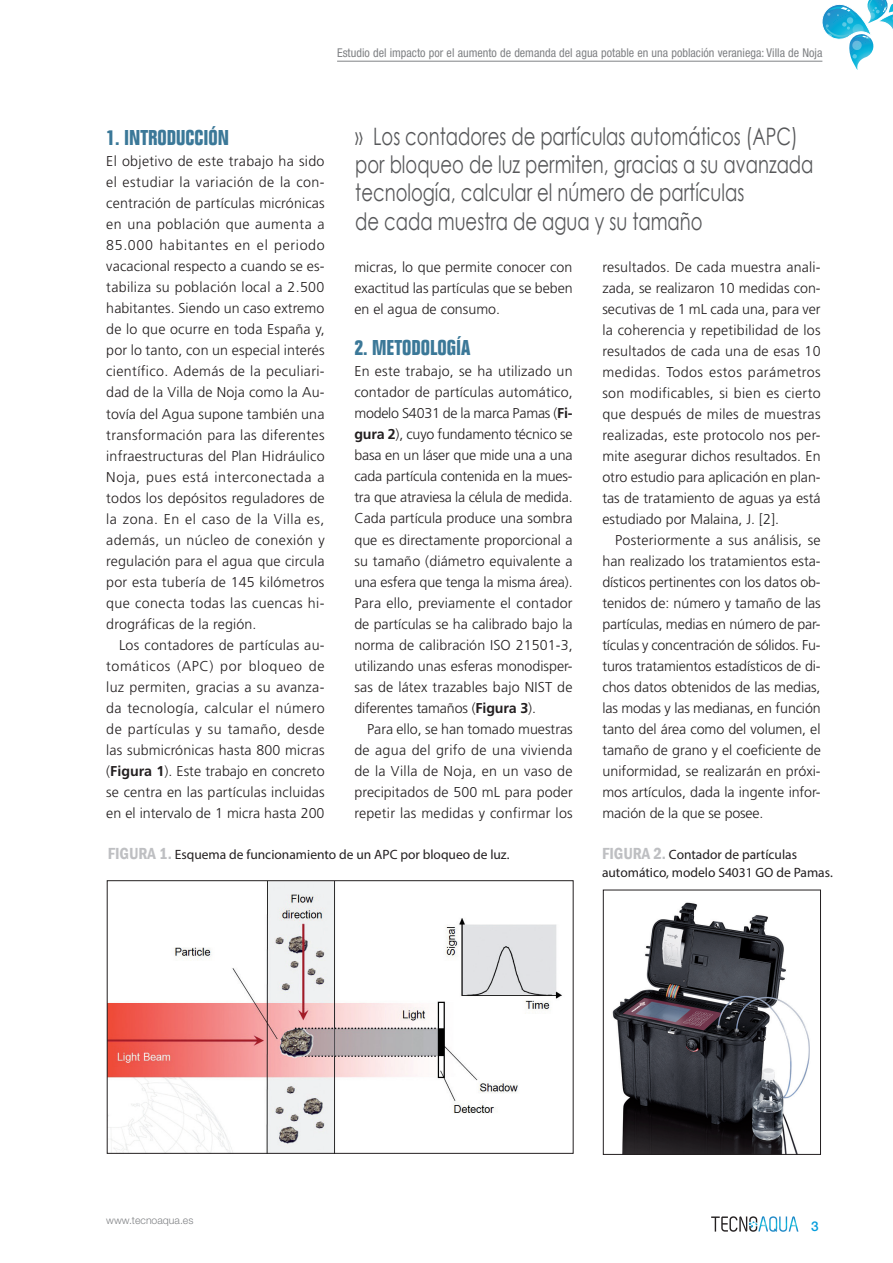
<style>
.page{position:relative;width:893px;height:1263px;background:#fff}
.page>*{position:absolute;margin:0;border:0;box-sizing:border-box;transform-origin:0 0}
.t1{font:24px/28.5px "Century Gothic";color:#57585a;scale:.75 1}
.t2{font:700 condensed 21px "Folio";color:#3b7898}
.t3{font:300 14.25px/21px "Frutiger LT Std";color:#231f20;text-align:justify}
.t4{font:13.5px/18px "Myriad Pro";color:#231f20}
.t5{font:500 13.5px "Helvetica Neue LT Std";color:#069ddc}
.t6{font:condensed 12.15px "Helvetica Neue LT Std";color:#808285}
.t7{font:300 10.5px "Helvetica Neue LT Std";color:#808285}
.s1{font-weight:700}
.s2{font-family:"Franklin Gothic";font-weight:600;font-stretch:condensed;font-size:16.5px;color:#bebfc2}
</style>
<div class="page">
<hr style="left:337px;top:61px;width:485px;height:1px;background:#808285">
<svg style="left:711px;top:1216px;width:87px;height:16px"></svg>
<svg style="left:820px;top:0;width:73px;height:70px"></svg>
<img style="left:612px;top:902px;width:198px;height:250px">
<div style="left:603px;top:890px;width:218px;height:264px;border:1px solid #231f20"></div>
<img style="left:109px;top:882px;width:453px;height:269px">
<div style="left:107px;top:880px;width:466px;height:273px;border:1px solid #231f20"></div>
<p class="t6" style="left:337px;top:45px;width:487px">Estudio del impacto por el aumento de demanda del agua potable en una población veraniega: Villa de Noja</p>
<h1 class="t1" style="left:355px;top:121px;width:613px">» Los contadores de partículas automáticos (APC) por bloqueo de luz permiten, gracias a su avanzada tecnología, calcular el número de partículas<br>de cada muestra de agua y su tamaño</h1>
<h2 class="t2" style="left:106px;top:126px;width:124px">1. INTRODUCCIÓN</h2>
<p class="t3" style="left:106px;top:151px;width:220px">El objetivo de este trabajo ha sido el estudiar la variación de la con&shy;centración de partículas micrónicas en una población que aumenta a 85.000 habitantes en el periodo vacacional respecto a cuando se es&shy;tabiliza su población local a 2.500 habitantes. Siendo un caso extremo de lo que ocurre en toda España y, por lo tanto, con un especial interés científico. Además de la peculiari&shy;dad de la Villa de Noja como la Au&shy;tovía del Agua supone también una transformación para las diferentes infraestructuras del Plan Hidráulico Noja, pues está interconectada a todos los depósitos reguladores de la zona. En el caso de la Villa es, además, un núcleo de conexión y regulación para el agua que circula por esta tubería de 145 kilómetros que conecta todas las cuencas hi&shy;drográficas de la región.</p>
<p class="t3" style="left:106px;top:634px;width:220px;text-indent:13px">Los contadores de partículas au&shy;tomáticos (APC) por bloqueo de luz permiten, gracias a su avanza&shy;da tecnología, calcular el número de partículas y su tamaño, desde las submicrónicas hasta 800 micras (<span class="s1">Figura 1</span>). Este trabajo en concreto se centra en las partículas incluidas en el intervalo de 1 micra hasta 200</p>
<p class="t3" style="left:602px;top:256px;width:220px">resultados. De cada muestra anali&shy;zada, se realizaron 10 medidas con&shy;secutivas de 1 mL cada una, para ver la coherencia y repetibilidad de los resultados de cada una de esas 10 medidas. Todos estos parámetros son modificables, si bien es cierto que después de miles de muestras realizadas, este protocolo nos per&shy;mite asegurar dichos resultados. En otro estudio para aplicación en plan&shy;tas de tratamiento de aguas ya está estudiado por Malaina, J. [2].</p>
<p class="t3" style="left:602px;top:529px;width:220px;text-indent:13px">Posteriormente a sus análisis, se han realizado los tratamientos esta&shy;dísticos pertinentes con los datos ob&shy;tenidos de: número y tamaño de las partículas, medias en número de par&shy;tículas y concentración de sólidos. Fu&shy;turos tratamientos estadísticos de di&shy;chos datos obtenidos de las medias, las modas y las medianas, en función tanto del área como del volumen, el tamaño de grano y el coeficiente de uniformidad, se realizarán en próxi&shy;mos artículos, dada la ingente infor&shy;mación de la que se posee.</p>
<p class="t4" style="left:602px;top:845px;width:232px"><span class="s2">FIGURA 2.</span> Contador de partículas automático, modelo S4031 GO de Pamas.</p>
<p class="t3" style="left:354px;top:256px;width:220px">micras, lo que permite conocer con exactitud las partículas que se beben en el agua de consumo.</p>
<h2 class="t2" style="left:354px;top:336px;width:29px">2. METODOLOG</h2>
<h2 class="t2" style="left:456px;top:336px;width:16px">ÍA</h2>
<p class="t3" style="left:354px;top:361px;width:220px">En este trabajo, se ha utilizado un contador de partículas automático, modelo S4031 de la marca Pamas (<span class="s1">Fi&shy;gura 2</span>), cuyo fundamento técnico se basa en un láser que mide una a una cada partícula contenida en la mues&shy;tra que atraviesa la célula de medida.<br>Cada partícula produce una sombra que es directamente proporcional a su tamaño (diámetro equivalente a una esfera que tenga la misma área).<br>Para ello, previamente el contador de partículas se ha calibrado bajo la norma de calibración ISO 21501-3, utilizando unas esferas monodisper&shy;sas de látex trazables bajo NIST de diferentes tamaños (<span class="s1">Figura 3</span>).</p>
<p class="t3" style="left:354px;top:718px;width:220px;text-indent:13px">Para ello, se han tomado muestras de agua del grifo de una vivienda de la Villa de Noja, en un vaso de precipitados de 500 mL para poder repetir las medidas y confirmar los</p>
<p class="t4" style="left:108px;top:845px;width:403px"><span class="s2">FIGURA 1.</span> Esquema de funcionamiento de un APC por bloqueo de luz.</p>
<p class="t7" style="left:106px;top:1213px;width:89px">www.tecnoaqua.es</p>
<p class="t5" style="left:811px;top:1218px;width:9px">3</p>
</div>
